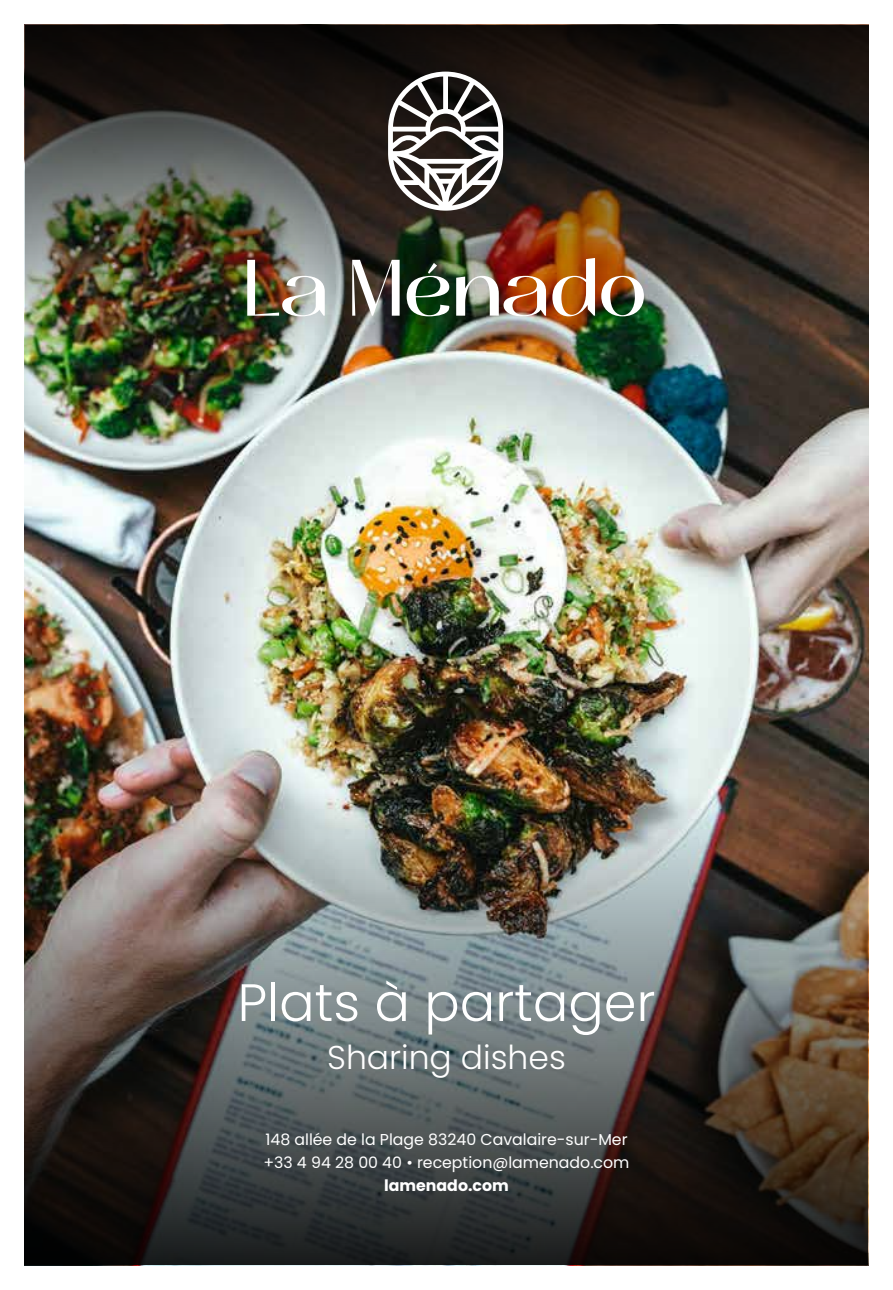
<style>
.page{position:relative;width:893px;height:1290px;background:#fff}
.page>*{position:absolute;margin:0;border:0;box-sizing:border-box;transform-origin:0 0}
.t1{font:300 52.5px "Poppins";color:#fff}
.t2{font:300 33.07px "Poppins";color:#fff}
.t3{font:15.75px/22.8px "Poppins";color:#fff}
.t4{font:700 15.75px "Poppins";color:#fff}
</style>
<div class="page">
<img style="left:25px;top:456px;width:843px;height:188px">
<img style="left:25px;top:644px;width:843px;height:621px">
<img style="left:25px;top:25px;width:843px;height:431px">
<svg style="left:388px;top:72px;width:115px;height:139px"></svg>
<img style="left:247px;top:260px;width:78px;height:56px">
<svg style="left:352px;top:260px;width:48px;height:56px"></svg>
<img style="left:407px;top:263px;width:139px;height:53px">
<svg style="left:552px;top:258px;width:43px;height:58px"></svg>
<svg style="left:601px;top:276px;width:43px;height:40px"></svg>
<h1 class="t1" style="left:238px;top:972px;width:419px">Plats à partager</h1>
<h2 class="t2" style="left:327px;top:1038px;width:240px">Sharing dishes</h2>
<p class="t3" style="left:263px;top:1128px;width:368px">148 allée de la Plage 83240 Cavalaire-sur-Mer +33 4 94 28 00 40 • reception@lamenado.com</p>
<p class="t4" style="left:384px;top:1176px;width:126px">lamenado.com</p>
</div>
